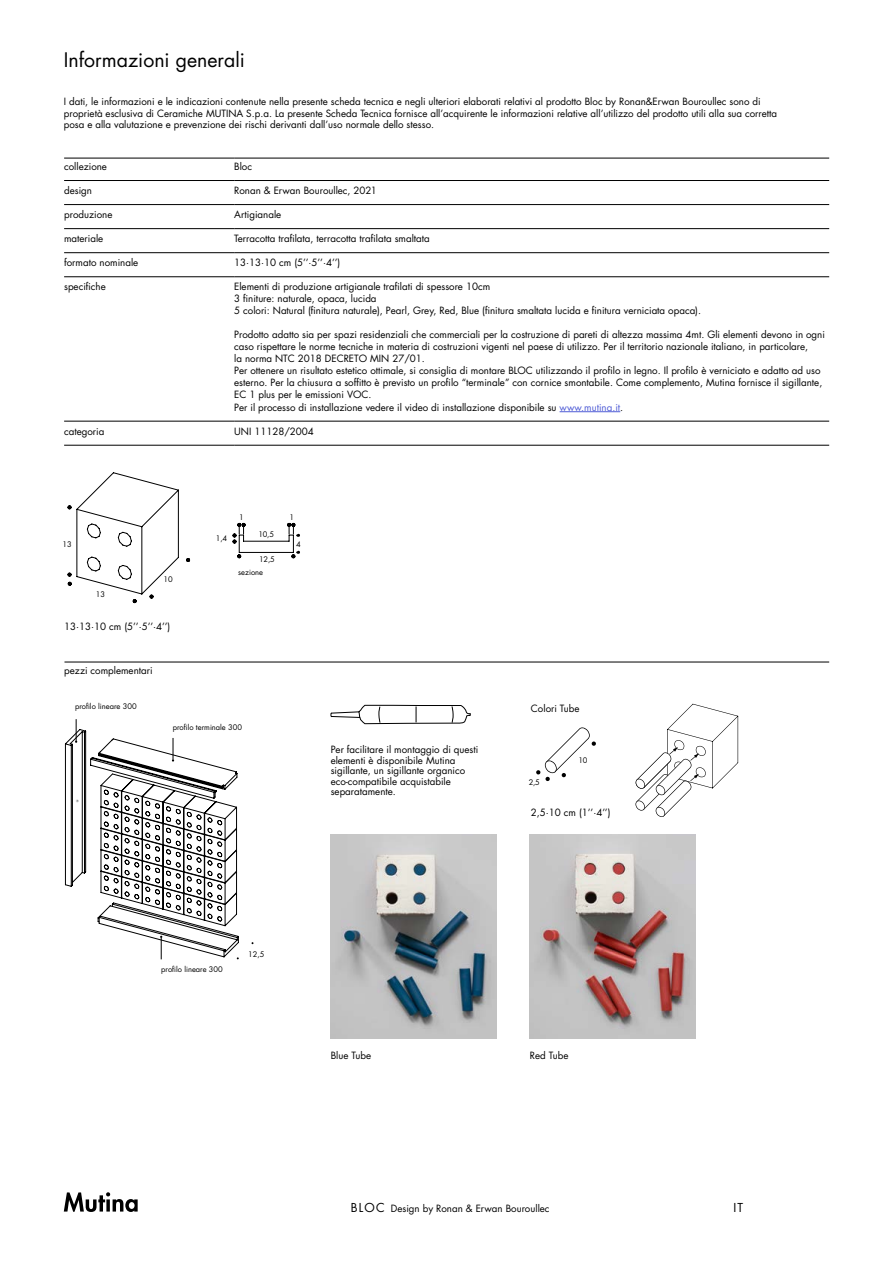
<style>
.page{position:relative;width:893px;height:1263px;background:#fff}
.page>*{position:absolute;margin:0;border:0;box-sizing:border-box;transform-origin:0 0}
.t1{font:19.5px "Futura LT";color:#000}
.t2{font:12px "Futura LT";color:#000}
.t3{font:9.75px/12px "Futura LT";color:#000}
.t4{font:7.5px "Futura LT";color:#000}
.t5{font:7.5px "Futura LT";color:#000}
.s1{color:#4f5cd6}
.s2{font-size:12px}
</style>
<div class="page">
<svg style="left:64px;top:1192px;width:74px;height:20px"></svg>
<img style="left:331px;top:834px;width:165px;height:205px">
<img style="left:530px;top:834px;width:166px;height:205px">
<hr style="left:234px;top:158px;width:595px;height:1px;background:#000">
<hr style="left:234px;top:180px;width:595px;height:1px;background:#000">
<hr style="left:234px;top:204px;width:595px;height:1px;background:#000">
<hr style="left:234px;top:228px;width:595px;height:1px;background:#000">
<hr style="left:234px;top:252px;width:595px;height:1px;background:#000">
<hr style="left:64px;top:252px;width:170px;height:1px;background:#000">
<hr style="left:234px;top:276px;width:595px;height:1px;background:#000">
<hr style="left:234px;top:445px;width:595px;height:1px;background:#000">
<hr style="left:234px;top:421px;width:595px;height:1px;background:#000">
<hr style="left:64px;top:204px;width:170px;height:1px;background:#000">
<hr style="left:64px;top:228px;width:170px;height:1px;background:#000">
<hr style="left:64px;top:276px;width:170px;height:1px;background:#000">
<hr style="left:64px;top:445px;width:170px;height:1px;background:#000">
<hr style="left:64px;top:421px;width:170px;height:1px;background:#000">
<hr style="left:64px;top:158px;width:170px;height:1px;background:#000">
<hr style="left:64px;top:180px;width:170px;height:1px;background:#000">
<hr style="left:560px;top:411px;width:60px;height:1px;background:#4f5cd6">
<svg style="left:68px;top:472px;width:232px;height:131px"></svg>
<svg style="left:330px;top:704px;width:141px;height:20px"></svg>
<svg style="left:536px;top:727px;width:60px;height:54px"></svg>
<svg style="left:635px;top:704px;width:103px;height:113px"></svg>
<hr style="left:64px;top:662px;width:765px;height:1px;background:#000">
<svg style="left:65px;top:719px;width:174px;height:240px"></svg>
<h1 class="t1" style="left:64px;top:47px;width:182px">Informazioni generali</h1>
<p class="t3" style="left:64px;top:96px;width:715px;line-height:11.2px">I dati, le informazioni e le indicazioni contenute nella presente scheda tecnica e negli ulteriori elaborati relativi al prodotto Bloc by Ronan&amp;Erwan Bouroullec sono di proprietà esclusiva di Ceramiche MUTINA S.p.a. La presente Scheda Tecnica fornisce all’acquirente le informazioni relative all’utilizzo del prodotto utili alla sua corretta posa e alla valutazione e prevenzione dei rischi derivanti dall’uso normale dello stesso.</p>
<p class="t3" style="left:64px;top:160px;width:44px">collezione</p>
<p class="t3" style="left:234px;top:160px;width:19px">Bloc</p>
<p class="t3" style="left:64px;top:184px;width:29px">design</p>
<p class="t3" style="left:234px;top:184px;width:144px">Ronan &amp; Erwan Bouroullec, 2021</p>
<p class="t3" style="left:64px;top:209px;width:50px">produzione</p>
<p class="t3" style="left:234px;top:209px;width:49px">Artigianale</p>
<p class="t3" style="left:64px;top:233px;width:41px">materiale</p>
<p class="t3" style="left:234px;top:233px;width:197px">Terracotta trafilata, terracotta trafilata smaltata</p>
<p class="t3" style="left:64px;top:257px;width:76px">formato nominale</p>
<p class="t3" style="left:234px;top:257px;width:108px">13·13·10 cm (5’’·5’’·4’’)</p>
<p class="t3" style="left:64px;top:281px;width:43px">specifiche</p>
<p class="t3" style="left:234px;top:281px;width:468px">Elementi di produzione artigianale trafilati di spessore 10cm<br>3 finiture: naturale, opaca, lucida<br>5 colori: Natural (finitura naturale), Pearl, Grey, Red, Blue (finitura smaltata lucida e finitura verniciata opaca).</p>
<p class="t3" style="left:234px;top:329px;width:592px">Prodotto adatto sia per spazi residenziali che commerciali per la costruzione di pareti di altezza massima 4mt. Gli elementi devono in ogni caso rispettare le norme tecniche in materia di costruzioni vigenti nel paese di utilizzo. Per il territorio nazionale italiano, in particolare,<br>la norma NTC 2018 DECRETO MIN 27/01.<br>Per ottenere un risultato estetico ottimale, si consiglia di montare BLOC utilizzando il profilo in legno. Il profilo è verniciato e adatto ad uso esterno. Per la chiusura a soffitto è previsto un profilo “terminale” con cornice smontabile. Come complemento, Mutina fornisce il sigillante, EC 1 plus per le emissioni VOC.<br>Per il processo di installazione vedere il video di installazione disponibile su <span class="s1">www.mutina.it</span>.</p>
<p class="t3" style="left:64px;top:425px;width:42px">categoria</p>
<p class="t3" style="left:234px;top:425px;width:81px">UNI 11128/2004</p>
<p class="t4" style="left:63px;top:539px;width:11px">13</p>
<p class="t4" style="left:96px;top:590px;width:11px">13</p>
<p class="t4" style="left:163px;top:574px;width:11px">10</p>
<p class="t3" style="left:64px;top:620px;width:108px">13·13·10 cm (5’’·5’’·4’’)</p>
<p class="t3" style="left:64px;top:665px;width:90px">pezzi complementari</p>
<p class="t4" style="left:75px;top:701px;width:63px">profilo lineare 300</p>
<p class="t5" style="left:216px;top:534px;width:13px">1,4</p>
<p class="t5" style="left:239px;top:512px;width:6px">1</p>
<p class="t5" style="left:290px;top:512px;width:6px">1</p>
<p class="t5" style="left:258px;top:529px;width:17px">10,5</p>
<p class="t5" style="left:259px;top:554px;width:17px">12,5</p>
<p class="t4" style="left:238px;top:567px;width:26px">sezione</p>
<p class="t5" style="left:296px;top:539px;width:6px">4</p>
<p class="t4" style="left:173px;top:722px;width:71px">profilo terminale 300</p>
<p class="t3" style="left:331px;top:744px;width:149px;line-height:10.5px">Per facilitare il montaggio di questi elementi è disponibile Mutina sigillante, un sigillante organico eco-compatibile acquistabile separatamente.</p>
<p class="t3" style="left:531px;top:702px;width:50px">Colori Tube</p>
<p class="t4" style="left:529px;top:777px;width:13px">2,5</p>
<p class="t4" style="left:578px;top:756px;width:11px">10</p>
<p class="t3" style="left:531px;top:806px;width:81px">2,5·10 cm (1’’·4’’)</p>
<p class="t4" style="left:161px;top:964px;width:63px">profilo lineare 300</p>
<p class="t4" style="left:248px;top:949px;width:18px">12,5</p>
<p class="t3" style="left:331px;top:1050px;width:42px">Blue Tube</p>
<p class="t3" style="left:530px;top:1050px;width:40px">Red Tube</p>
<p class="t3" style="left:351px;top:1202px;width:200px"><span class="s2">BLOC</span> Design by Ronan &amp; Erwan Bouroullec</p>
<p class="t2" style="left:733px;top:1200px;width:11px">IT</p>
</div>
